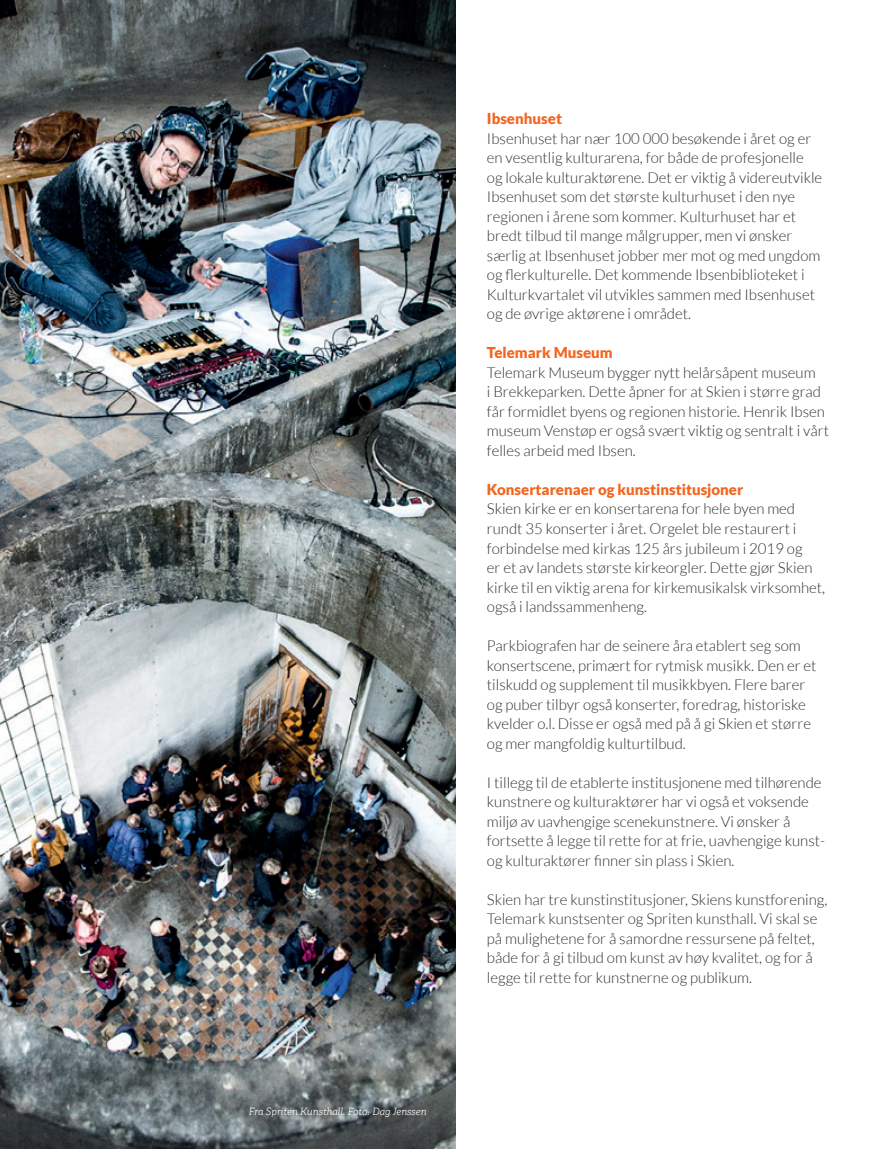
<style>
.page{position:relative;width:893px;height:1149px;background:#fff}
.page>*{position:absolute;margin:0;border:0;box-sizing:border-box;transform-origin:0 0}
.t1{font:300 15px/19.5px "Lato";color:#312f30}
.t2{font:900 15px "Lato";color:#f36521}
.t3{font:italic 300 10.5px "Multiple Slab";color:#fff}
</style>
<div class="page">
<img style="left:0;top:0;width:456px;height:1148px">
<div style="left:237px;top:1093px;width:202px;height:36px;background:#000001;opacity:.82"></div>
<p class="t3" style="left:249px;top:1104px;width:179px">Fra Spriten Kunsthall. Foto: Dag Jenssen</p>
<p class="t2" style="left:487px;top:110px;width:77px">Ibsenhuset</p>
<p class="t1" style="left:487px;top:128px;width:337px">Ibsenhuset har nær 100 000 besøkende i året og er en vesentlig kulturarena, for både de profesjonelle og lokale kulturaktørene. Det er viktig å videreutvikle Ibsenhuset som det største kulturhuset i den nye regionen i årene som kommer. Kulturhuset har et bredt tilbud til mange målgrupper, men vi ønsker særlig at Ibsenhuset jobber mer mot og med ungdom og flerkulturelle. Det kommende Ibsenbiblioteket i Kulturkvartalet vil utvikles sammen med Ibsenhuset og de øvrige aktørene i området.</p>
<p class="t2" style="left:487px;top:344px;width:127px">Telemark Museum</p>
<p class="t1" style="left:487px;top:362px;width:344px">Telemark Museum bygger nytt helårsåpent museum<br>i Brekkeparken. Dette åpner for at Skien i større grad får formidlet byens og regionen historie. Henrik Ibsen museum Venstøp er også svært viktig og sentralt i vårt felles arbeid med Ibsen.</p>
<p class="t2" style="left:487px;top:480px;width:258px">Konsertarenaer og kunstinstitusjoner</p>
<p class="t1" style="left:487px;top:499px;width:340px">Skien kirke er en konsertarena for hele byen med rundt 35 konserter i året. Orgelet ble restaurert i forbindelse med kirkas 125 års jubileum i 2019 og<br>er et av landets største kirkeorgler. Dette gjør Skien kirke til en viktig arena for kirkemusikalsk virksomhet, også i landssammenheng.</p>
<p class="t1" style="left:487px;top:635px;width:331px">Parkbiografen har de seinere åra etablert seg som konsertscene, primært for rytmisk musikk. Den er et tilskudd og supplement til musikkbyen. Flere barer og puber tilbyr også konserter, foredrag, historiske kvelder o.l. Disse er også med på å gi Skien et større og mer mangfoldig kulturtilbud.</p>
<p class="t1" style="left:487px;top:772px;width:340px">I tillegg til de etablerte institusjonene med tilhørende kunstnere og kulturaktører har vi også et voksende miljø av uavhengige scenekunstnere. Vi ønsker å fortsette å legge til rette for at frie, uavhengige kunst&shy;og kulturaktører finner sin plass i Skien.</p>
<p class="t1" style="left:487px;top:889px;width:342px">Skien har tre kunstinstitusjoner, Skiens kunstforening, Telemark kunstsenter og Spriten kunsthall. Vi skal se på mulighetene for å samordne ressursene på feltet, både for å gi tilbud om kunst av høy kvalitet, og for å legge til rette for kunstnerne og publikum.</p>
</div>
